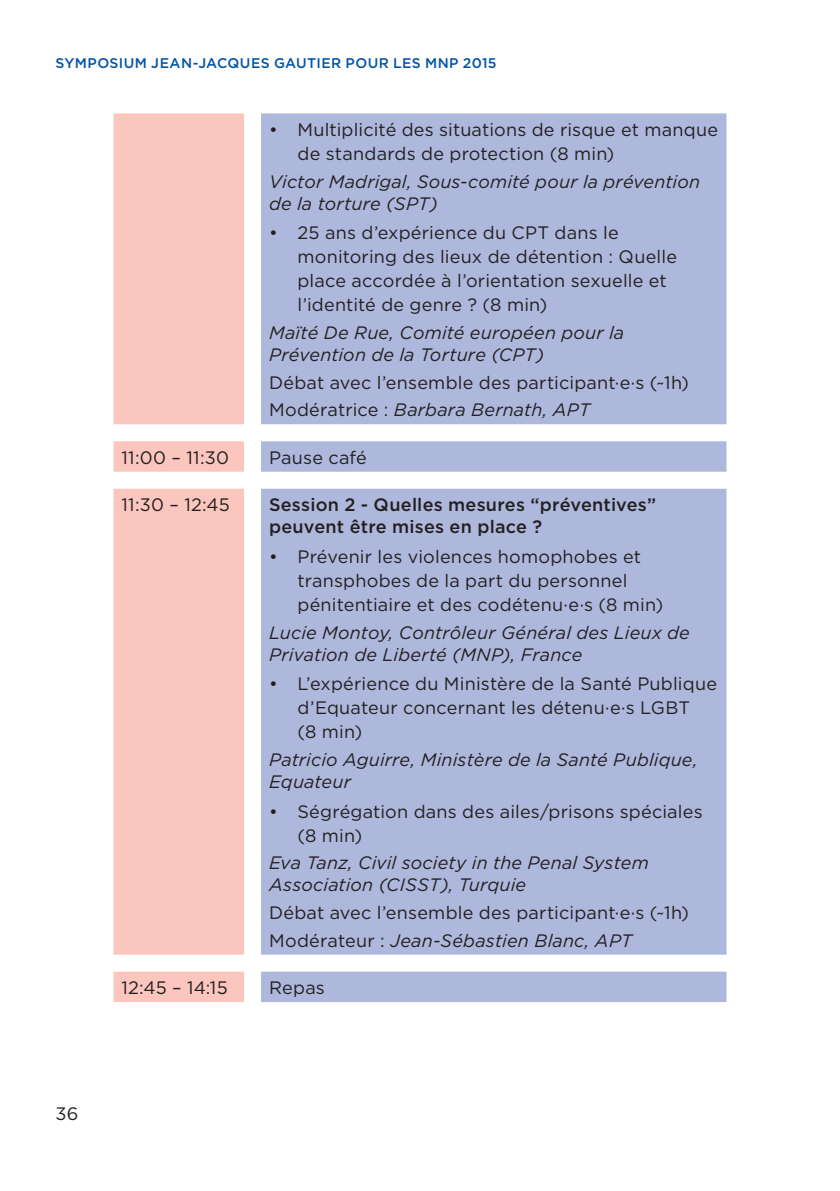
<style>
.page{position:relative;width:840px;height:1191px;background:#fff}
.page>*{position:absolute;margin:0;border:0;box-sizing:border-box;transform-origin:0 0}
.text{font:18px/24px "Gotham";letter-spacing:.01em;color:#231f20}
.text-2{font:italic 18px/22px "Gotham";letter-spacing:.01em;color:#231f20}
.text-3{font:500 18px/22px "Gotham";letter-spacing:.01em;color:#231f20}
.t1{font:500 14px "Gotham";letter-spacing:.03em;color:#0154a6}
.s1{font-style:normal}
</style>
<div class="page">
<div style="left:113px;top:113px;width:131px;height:889px;background:#fac6bd"></div>
<div style="left:261px;top:113px;width:465px;height:889px;background:#aeb8dc"></div>
<p class="t1" style="left:55px;top:54px;width:442px">SYMPOSIUM JEAN-JACQUES GAUTIER POUR LES MNP 2015</p>
<p class="text" style="left:297px;top:117px;width:422px;text-indent:-28px">• Multiplicité des situations de risque et manque de standards de protection (8 min)</p>
<p class="text-2" style="left:269px;top:170px;width:432px">Victor Madrigal, Sous-comité pour la prévention de la torture (SPT)</p>
<p class="text" style="left:297px;top:221px;width:381px;text-indent:-28px">• 25 ans d’expérience du CPT dans le monitoring des lieux de détention : Quelle place accordée à l’orientation sexuelle et l’identité de genre ? (8 min)</p>
<p class="text-2" style="left:269px;top:321px;width:356px">Maïté De Rue, Comité européen pour la<br>Prévention de la Torture (CPT)</p>
<p class="text" style="left:269px;top:370px;width:421px">Débat avec l’ensemble des participant·e·s (~1h)</p>
<p class="text-2" style="left:269px;top:399px;width:322px"><span class="s1">Modératrice :</span> Barbara Bernath, APT</p>
<p class="text" style="left:55px;top:1101px;width:24px">36</p>
<p class="text" style="left:121px;top:445px;width:109px">11:00 – 11:30</p>
<p class="text" style="left:269px;top:445px;width:99px">Pause café</p>
<p class="text" style="left:121px;top:492px;width:110px">11:30 – 12:45</p>
<p class="text-3" style="left:269px;top:493px;width:388px">Session 2 - Quelles mesures “préventives” peuvent être mises en place ?</p>
<p class="text" style="left:297px;top:544px;width:367px;text-indent:-28px">• Prévenir les violences homophobes et transphobes de la part du personnel pénitentiaire et des codétenu·e·s (8 min)</p>
<p class="text-2" style="left:269px;top:621px;width:422px">Lucie Montoy, Contrôleur Général des Lieux de<br>Privation de Liberté (MNP), France</p>
<p class="text" style="left:297px;top:671px;width:421px;text-indent:-28px">• L’expérience du Ministère de la Santé Publique d’Equateur concernant les détenu·e·s LGBT<br>(8 min)</p>
<p class="text-2" style="left:269px;top:748px;width:430px">Patricio Aguirre, Ministère de la Santé Publique,<br>Equateur</p>
<p class="text" style="left:297px;top:799px;width:406px;text-indent:-28px">• Ségrégation dans des ailes/prisons spéciales (8 min)</p>
<p class="text-2" style="left:269px;top:851px;width:381px">Eva Tanz, Civil society in the Penal System<br>Association (CISST), Turquie</p>
<p class="text" style="left:269px;top:900px;width:421px">Débat avec l’ensemble des participant·e·s (~1h)</p>
<p class="text-2" style="left:269px;top:929px;width:364px"><span class="s1">Modérateur :</span> Jean-Sébastien Blanc, APT</p>
<p class="text" style="left:121px;top:975px;width:108px">12:45 – 14:15</p>
<p class="text" style="left:269px;top:975px;width:57px">Repas</p>
</div>
